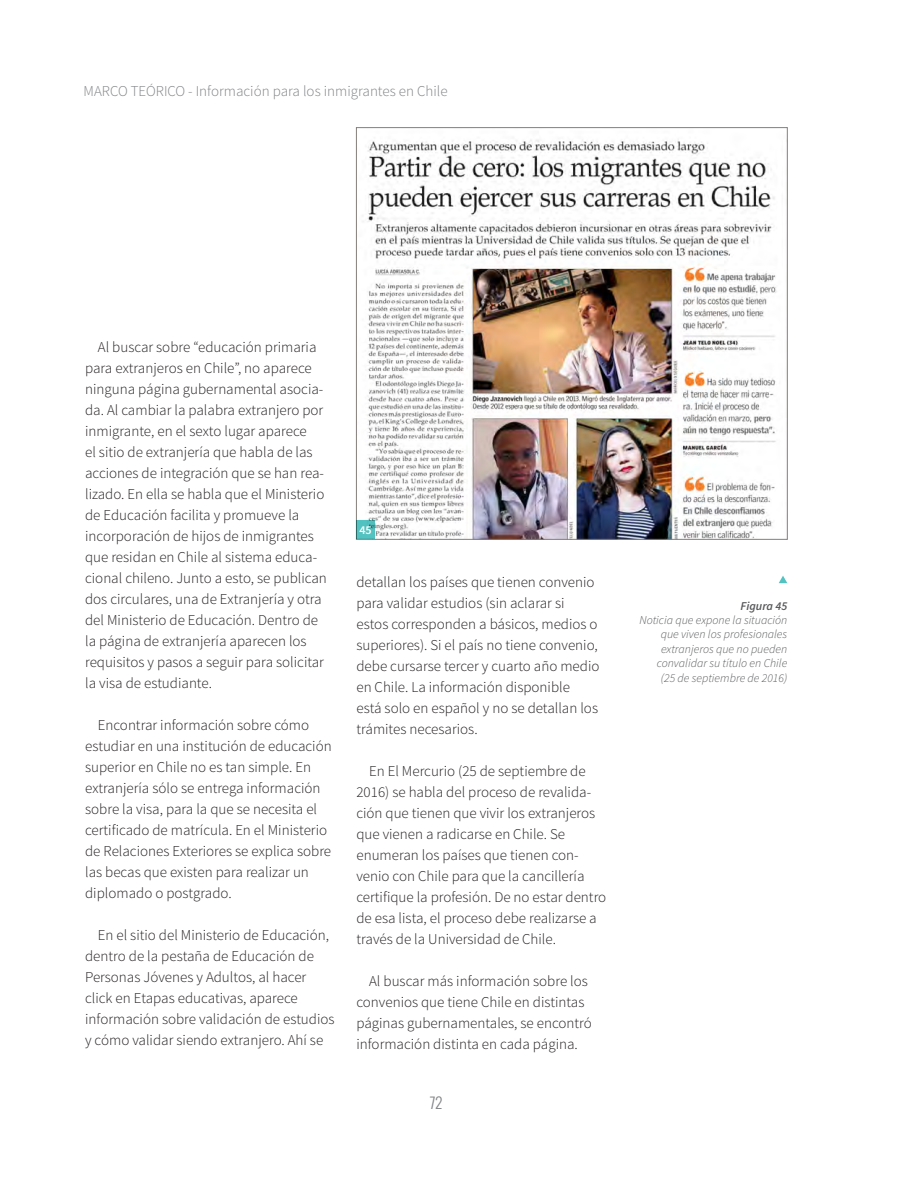
<style>
.page{position:relative;width:915px;height:1191px;background:#fff}
.page>*{position:absolute;margin:0;border:0;box-sizing:border-box;transform-origin:0 0}
.t1{font:300 15px/21px "Source Sans Pro";color:#231f20}
.Arriba{font:300 15px "Source Sans Pro";color:#808285}
.t2{font:300 15px "Oswald";color:#808285}
.T_-_Pie_de_foto{font:italic 300 12px/14.4px "Source Sans Pro";color:#57585a;text-align:right}
.T_-_Pie_de_foto-2{font:italic 600 12px "Source Sans Pro";color:#57585a}
.Figuras{font:600 12px "Source Sans Pro";color:#fff}
</style>
<div class="page">
<svg style="left:779px;top:576px;width:8px;height:7px"></svg>
<img style="left:367px;top:139px;width:408px;height:130px">
<img style="left:367px;top:269px;width:410px;height:150px">
<img style="left:367px;top:419px;width:409px;height:118px">
<div style="left:356px;top:520px;width:19px;height:19px;background:#53c3c1"></div>
<p class="Arriba" style="left:83px;top:82px;width:365px">MARCO TEÓRICO - Información para los inmigrantes en Chile</p>
<p class="t1" style="left:85px;top:336px;width:243px;text-indent:13px">Al buscar sobre “educación primaria para extranjeros en Chile”, no aparece ninguna página gubernamental asocia&shy;da. Al cambiar la palabra extranjero por inmigrante, en el sexto lugar aparece<br>el sitio de extranjería que habla de las acciones de integración que se han rea&shy;lizado. En ella se habla que el Ministerio de Educación facilita y promueve la incorporación de hijos de inmigrantes que residan en Chile al sistema educa&shy;cional chileno. Junto a esto, se publican dos circulares, una de Extranjería y otra del Ministerio de Educación. Dentro de la página de extranjería aparecen los requisitos y pasos a seguir para solicitar la visa de estudiante.</p>
<p class="t1" style="left:85px;top:714px;width:248px;text-indent:13px">Encontrar información sobre cómo estudiar en una institución de educación superior en Chile no es tan simple. En extranjería sólo se entrega información sobre la visa, para la que se necesita el certificado de matrícula. En el Ministerio de Relaciones Exteriores se explica sobre las becas que existen para realizar un diplomado o postgrado.</p>
<p class="t1" style="left:85px;top:924px;width:251px;text-indent:13px">En el sitio del Ministerio de Educación, dentro de la pestaña de Educación de Personas Jóvenes y Adultos, al hacer click en Etapas educativas, aparece información sobre validación de estudios y cómo validar siendo extranjero. Ahí se</p>
<p class="Figuras" style="left:359px;top:523px;width:14px">45</p>
<p class="t1" style="left:356px;top:571px;width:244px">detallan los países que tienen convenio para validar estudios (sin aclarar si estos corresponden a básicos, medios o superiores). Si el país no tiene convenio, debe cursarse tercer y cuarto año medio en Chile. La información disponible<br>está solo en español y no se detallan los trámites necesarios.</p>
<p class="t1" style="left:356px;top:760px;width:251px;text-indent:13px">En El Mercurio (25 de septiembre de 2016) se habla del proceso de revalida&shy;ción que tienen que vivir los extranjeros que vienen a radicarse en Chile. Se enumeran los países que tienen con&shy;venio con Chile para que la cancillería certifique la profesión. De no estar dentro de esa lista, el proceso debe realizarse a través de la Universidad de Chile.</p>
<p class="t1" style="left:356px;top:970px;width:237px;text-indent:13px">Al buscar más información sobre los convenios que tiene Chile en distintas páginas gubernamentales, se encontró información distinta en cada página.</p>
<p class="t2" style="left:430px;top:1091px;width:13px">72</p>
<p class="T_-_Pie_de_foto-2" style="left:740px;top:598px;width:48px">Figura 45</p>
<p class="T_-_Pie_de_foto" style="left:639px;top:613px;width:149px">Noticia que expone la situación que viven los profesionales extranjeros que no pueden convalidar su título en Chile</p>
<p class="T_-_Pie_de_foto" style="left:660px;top:670px;width:128px">(25 de septiembre de 2016)</p>
</div>
